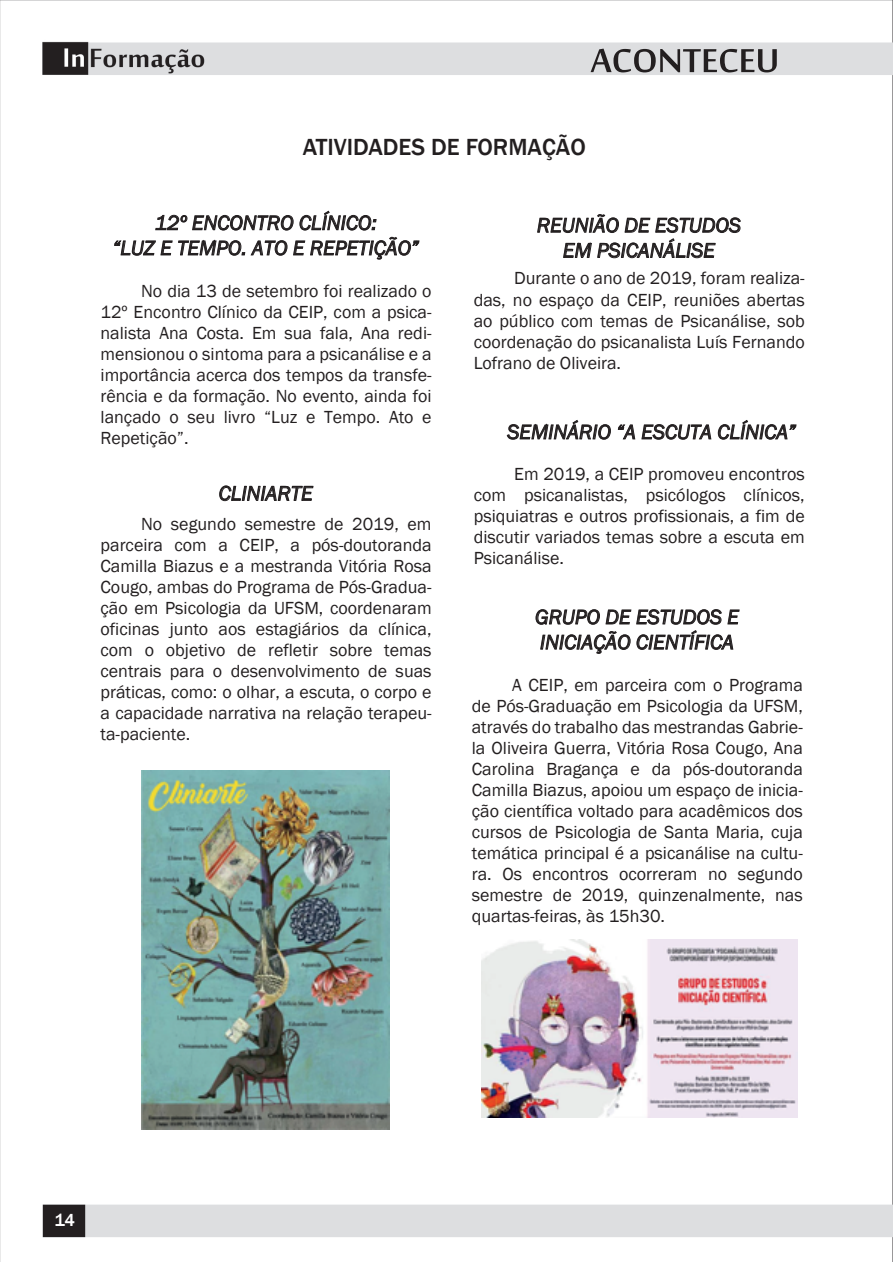
<style>
.page{position:relative;width:893px;height:1262px;background:#fff}
.page>*{position:absolute;margin:0;border:0;box-sizing:border-box;transform-origin:0 0}
.t1{font:51px "Mool Boran";color:#231f20}
.t2{font:500 24px "Franklin Gothic";color:#231f20}
.t3{font:italic 21px/25.2px "Franklin Gothic";color:#231f20;text-align:center}
.t4{font:18px/21px "Franklin Gothic";color:#231f20;text-align:justify}
.t5{font:500 18px "Franklin Gothic";color:#fff}
</style>
<div class="page">
<img style="left:0;top:0;width:893px;height:1262px">
<svg style="left:114px;top:210px;width:306px;height:50px"></svg>
<svg style="left:537px;top:214px;width:204px;height:44px"></svg>
<svg style="left:506px;top:419px;width:105px;height:21px"></svg>
<svg style="left:617px;top:424px;width:95px;height:16px"></svg>
<svg style="left:718px;top:419px;width:79px;height:21px"></svg>
<svg style="left:219px;top:485px;width:95px;height:16px"></svg>
<svg style="left:535px;top:609px;width:205px;height:45px"></svg>
<img style="left:142px;top:771px;width:247px;height:358px">
<img style="left:481px;top:940px;width:316px;height:177px">
<h1 class="t1" style="left:590px;top:25px;width:190px">ACONTECEU</h1>
<h2 class="t2" style="left:303px;top:132px;width:285px">ATIVIDADES DE FORMAÇÃO</h2>
<p class="t3" style="left:112px;top:211px;width:308px">12º ENCONTRO CLÍNICO:<br>“LUZ E TEMPO. ATO E REPETIÇÃO”</p>
<p class="t4" style="left:101px;top:281px;width:333px;text-indent:40px">No dia 13 de setembro foi realizado o 12º Encontro Clínico da CEIP, com a psica&shy;nalista Ana Costa. Em sua fala, Ana redi&shy;mensionou o sintoma para a psicanálise e a importância acerca dos tempos da transfe&shy;rência e da formação. No evento, ainda foi lançado o seu livro “Luz e Tempo. Ato e Repetição”.</p>
<p class="t3" style="left:219px;top:481px;width:96px">CLINIARTE</p>
<p class="t4" style="left:101px;top:514px;width:333px;text-indent:40px">No segundo semestre de 2019, em parceira com a CEIP, a pós-doutoranda Camilla Biazus e a mestranda Vitória Rosa Cougo, ambas do Programa de Pós-Gradua&shy;ção em Psicologia da UFSM, coordenaram oficinas junto aos estagiários da clínica, com o objetivo de refletir sobre temas centrais para o desenvolvimento de suas práticas, como: o olhar, a escuta, o corpo e a capacidade narrativa na relação terapeu&shy;ta-paciente.</p>
<p class="t3" style="left:537px;top:213px;width:206px">REUNIÃO DE ESTUDOS<br>EM PSICANÁLISE</p>
<p class="t4" style="left:474px;top:268px;width:333px;text-indent:40px">Durante o ano de 2019, foram realiza&shy;das, no espaço da CEIP, reuniões abertas ao público com temas de Psicanálise, sob coordenação do psicanalista Luís Fernando Lofrano de Oliveira.</p>
<p class="t3" style="left:507px;top:420px;width:290px">SEMINÁRIO “A ESCUTA CLÍNICA”</p>
<p class="t4" style="left:474px;top:464px;width:333px;text-indent:40px">Em 2019, a CEIP promoveu encontros com psicanalistas, psicólogos clínicos, psiquiatras e outros profissionais, a fim de discutir variados temas sobre a escuta em Psicanálise.</p>
<p class="t3" style="left:535px;top:605px;width:205px;text-align:left">GRUPO DE ESTUDOS E<br>INICIAÇÃO CIENTÍFICA</p>
<p class="t4" style="left:472px;top:675px;width:333px;text-indent:40px">A CEIP, em parceira com o Programa de Pós-Graduação em Psicologia da UFSM, através do trabalho das mestrandas Gabrie&shy;la Oliveira Guerra, Vitória Rosa Cougo, Ana Carolina Bragança e da pós-doutoranda Camilla Biazus, apoiou um espaço de inicia&shy;ção científica voltado para acadêmicos dos cursos de Psicologia de Santa Maria, cuja temática principal é a psicanálise na cultu&shy;ra. Os encontros ocorreram no segundo semestre de 2019, quinzenalmente, nas quartas-feiras, às 15h30.</p>
<p class="t5" style="left:54px;top:1209px;width:22px">14</p>
</div>
